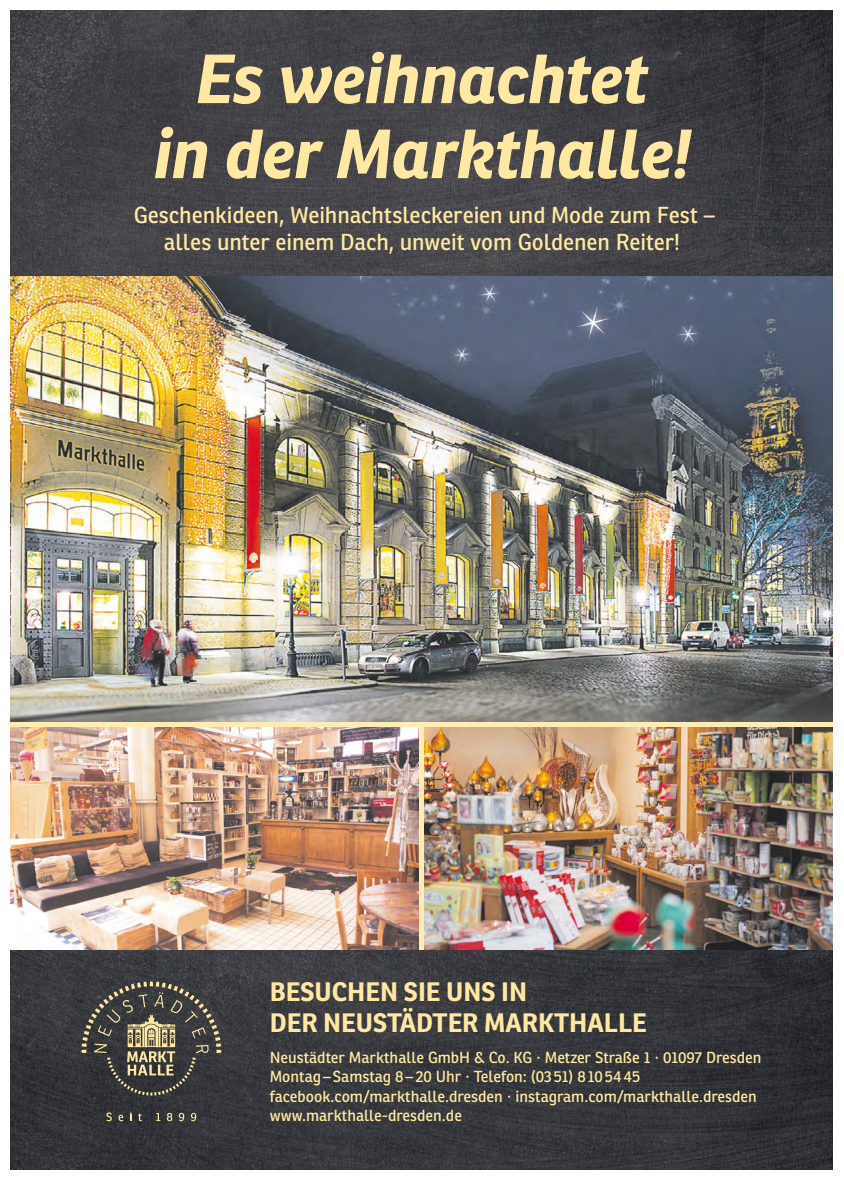
<style>
.page{position:relative;width:844px;height:1180px;background:#fff}
.page>*{position:absolute;margin:0;border:0;box-sizing:border-box;transform-origin:0 0}
.t1{font:italic 700 67.5px/75px "Ronnia";letter-spacing:-.015em;color:#ffe8a1;text-align:center}
.t2{font:700 26px/31.1px "Ronnia";color:#ffe8a1}
.t3{font:22.5px/27.5px "Ronnia";letter-spacing:-.005em;color:#ffe8a1;text-align:center}
.t4{font:15.62px/19.5px "Ronnia";color:#ffe8a1}
</style>
<div class="page">
<img style="left:11px;top:11px;width:821px;height:1158px">
<img style="left:11px;top:276px;width:821px;height:674px">
<hr style="left:11px;top:723px;width:821px;height:4px;background:#fdecb3">
<hr style="left:420px;top:725px;width:4px;height:225px;background:#fdecb3">
<svg style="left:106px;top:1112px;width:6px;height:9px"></svg>
<svg style="left:118px;top:1115px;width:5px;height:6px"></svg>
<svg style="left:138px;top:1113px;width:4px;height:8px"></svg>
<svg style="left:156px;top:1113px;width:4px;height:8px"></svg>
<svg style="left:167px;top:1113px;width:5px;height:8px"></svg>
<svg style="left:179px;top:1113px;width:5px;height:8px"></svg>
<svg style="left:191px;top:1113px;width:5px;height:8px"></svg>
<svg style="left:81px;top:981px;width:140px;height:115px;background:#4f4e48"></svg>
<p class="t1" style="left:154px;top:41px;width:539px">Es weihnachtet<br>in der Markthalle!</p>
<p class="t3" style="left:134px;top:201px;width:582px">Geschenkideen, Weihnachtsleckereien und Mode zum Fest – alles unter einem Dach, unweit vom Goldenen Reiter!</p>
<p class="t2" style="left:270px;top:976px;width:378px">BESUCHEN SIE UNS IN<br>DER NEUSTÄDTER MARKTHALLE</p>
<p class="t4" style="left:270px;top:1047px;width:493px">Neustädter Markthalle GmbH &amp; Co. KG · Metzer Straße 1 · 01097 Dresden Montag–Samstag 8–20 Uhr · Telefon: (0351) 8105445 facebook.com/markthalle.dresden · instagram.com/markthalle.dresden www.markthalle-dresden.de</p>
</div>
